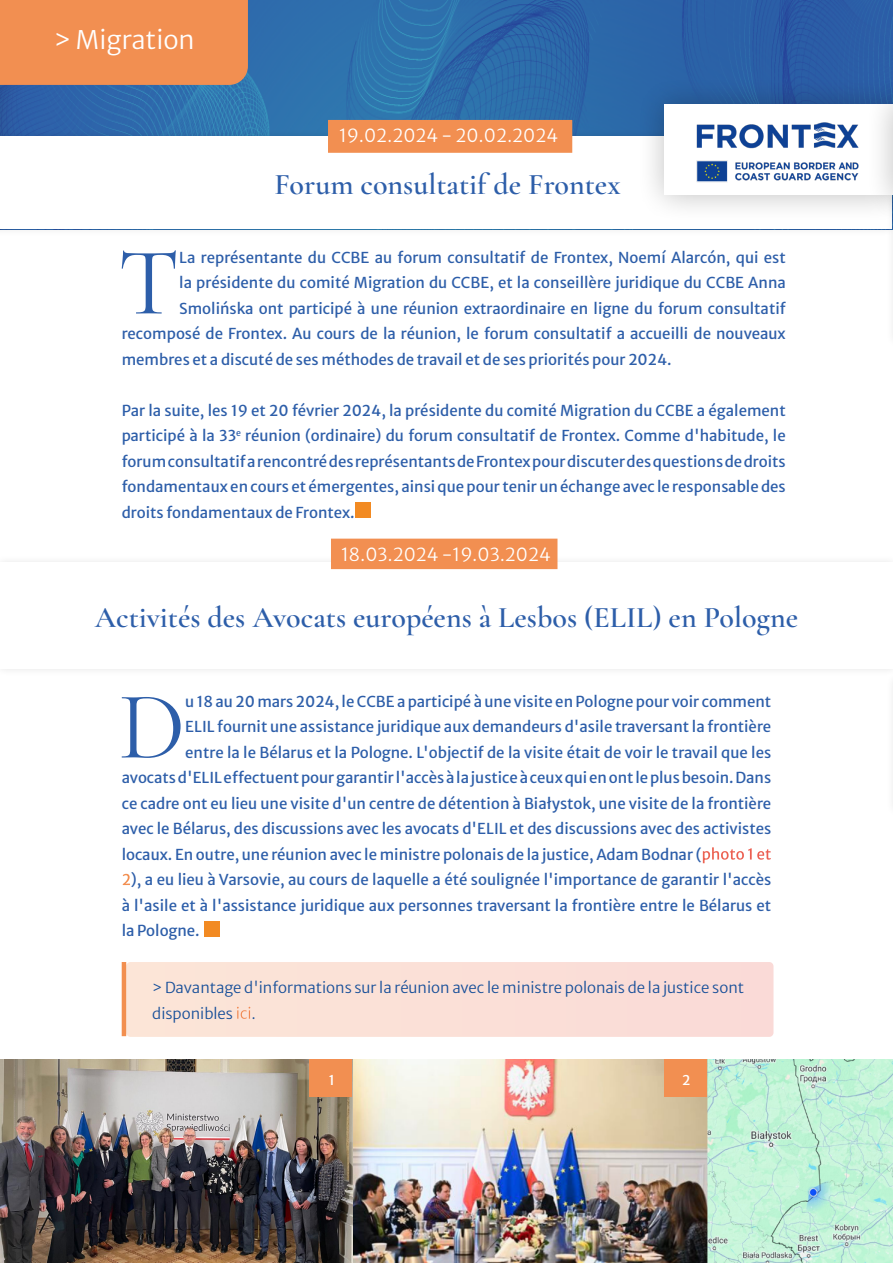
<style>
.page{position:relative;width:893px;height:1263px;background:#fff}
.page>*{position:absolute;margin:0;border:0;box-sizing:border-box;transform-origin:0 0}
.t1{font:96.6px "Cormorant Garamond";color:#2d5ea9}
.t2{font:600 30px "Cormorant Garamond";color:#2d5ea9}
.t3{font:25.5px "Merriweather Sans";color:#fff}
.t4{font:18px "Merriweather Sans";color:#fff}
.t5{font:15px/25.5px "Merriweather Sans";color:#2d5ea9;text-align:justify}
.t6{font:15px/25.5px "Merriweather Sans";color:#174f99}
.t7{font:13.5px "Merriweather Sans";color:#fff}
.s1{color:#fff}
</style>
<div class="page">
<img style="left:892px;top:0;width:1px;height:76px">
<img style="left:0;top:0;width:892px;height:128px">
<div style="left:0;top:128px;width:893px;height:109px;background:#000;opacity:.1"></div>
<div style="left:0;top:136px;width:891px;height:93px;background:#fff"></div>
<div style="left:328px;top:120px;width:244px;height:33px;background:#f28f51;border:2px solid #f28f51"></div>
<div style="left:356px;top:503px;width:15px;height:15px;background:#f28a22"></div>
<div style="left:885px;top:187px;width:8px;height:161px;background:#fdfdfd"></div>
<div style="left:0;top:0;width:248px;height:85px;background:#f28f51"></div>
<div style="left:204px;top:922px;width:15px;height:15px;background:#f28a22"></div>
<img style="left:352px;top:1059px;width:541px;height:203px">
<div style="left:0;top:554px;width:893px;height:123px;background:#fafafa"></div>
<div style="left:0;top:562px;width:893px;height:107px;background:#fff"></div>
<img style="left:0;top:1059px;width:352px;height:204px">
<div style="left:331px;top:539px;width:226px;height:30px;background:#f28f51"></div>
<div style="left:126px;top:962px;width:647px;height:75px;background:#fbe0d7;border-radius:4px"></div>
<hr style="left:122px;top:962px;width:4px;height:74px;background:#f28f4f">
<div style="left:310px;top:1059px;width:42px;height:37px;background:#f28f51"></div>
<div style="left:664px;top:1059px;width:42px;height:37px;background:#f28f51"></div>
<div style="left:636px;top:76px;width:257px;height:147px;background:#000;opacity:.25"></div>
<div style="left:664px;top:104px;width:229px;height:91px;background:#fff"></div>
<div style="left:865px;top:76px;width:28px;height:147px;background:#000;opacity:.25"></div>
<hr style="left:892px;top:104px;width:1px;height:91px;background:#fff">
<img style="left:696px;top:112px;width:177px;height:81px">
<h3 class="t3" style="left:54px;top:17px;width:142px">&gt; Migration</h3>
<p class="t4" style="left:339px;top:120px;width:221px">19.02.2024 - 20.02.2024</p>
<h2 class="t2" style="left:275px;top:166px;width:347px">Forum consultatif de Frontex</h2>
<h1 class="t1" style="left:118px;top:224px;width:63px">T</h1>
<p class="t5" style="left:179px;top:243px;width:608px">La représentante du CCBE au forum consultatif de Frontex, Noemí Alarcón, qui est</p>
<p class="t5" style="left:179px;top:268px;width:608px">la présidente du comité Migration du CCBE, et la conseillère juridique du CCBE Anna</p>
<p class="t5" style="left:179px;top:294px;width:608px">Smolińska ont participé à une réunion extraordinaire en ligne du forum consultatif</p>
<p class="t5" style="left:122px;top:319px;width:666px">recomposé de Frontex. Au cours de la réunion, le forum consultatif a accueilli de nouveaux</p>
<p class="t5" style="left:122px;top:345px;width:551px">membres et a discuté de ses méthodes de travail et de ses priorités pour 2024.</p>
<p class="t5" style="left:122px;top:396px;width:666px">Par la suite, les 19 et 20 février 2024, la présidente du comité Migration du CCBE a également participé à la 33<sup>e</sup> réunion (ordinaire) du forum consultatif de Frontex. Comme d'habitude, le forum consultatif a rencontré des représentants de Frontex pour discuter des questions de droits fondamentaux en cours et émergentes, ainsi que pour tenir un échange avec le responsable des droits fondamentaux de Frontex.</p>
<p class="t4" style="left:341px;top:539px;width:211px">18.03.2024 -19.03.2024</p>
<h2 class="t2" style="left:95px;top:599px;width:705px">Activités des Avocats européens à Lesbos (ELIL) en Pologne</h2>
<h1 class="t1" style="left:119px;top:668px;width:68px">D</h1>
<p class="t5" style="left:185px;top:687px;width:587px">u 18 au 20 mars 2024, le CCBE a participé à une visite en Pologne pour voir comment</p>
<p class="t5" style="left:185px;top:712px;width:587px">ELIL fournit une assistance juridique aux demandeurs d'asile traversant la frontière</p>
<p class="t5" style="left:185px;top:738px;width:587px">entre la le Bélarus et la Pologne. L'objectif de la visite était de voir le travail que les</p>
<p class="t5" style="left:122px;top:763px;width:651px">avocats d'ELIL effectuent pour garantir l'accès à la justice à ceux qui en ont le plus besoin. Dans</p>
<p class="t5" style="left:122px;top:789px;width:651px">ce cadre ont eu lieu une visite d'un centre de détention à Białystok, une visite de la frontière</p>
<p class="t5" style="left:122px;top:814px;width:651px">avec le Bélarus, des discussions avec les avocats d'ELIL et des discussions avec des activistes</p>
<p class="t5" style="left:122px;top:840px;width:651px">locaux. En outre, une réunion avec le ministre polonais de la justice, Adam Bodnar (<span class="s1">photo 1 et</span></p>
<p class="t5" style="left:122px;top:865px;width:651px"><span class="s1">2</span>), a eu lieu à Varsovie, au cours de laquelle a été soulignée l'importance de garantir l'accès</p>
<p class="t5" style="left:122px;top:891px;width:651px">à l'asile et à l'assistance juridique aux personnes traversant la frontière entre le Bélarus et</p>
<p class="t5" style="left:122px;top:916px;width:79px">la Pologne.</p>
<p class="t6" style="left:152px;top:973px;width:593px">&gt; Davantage d'informations sur la réunion avec le ministre polonais de la justice sont disponibles <span class="s1">ici</span>.</p>
<p class="t7" style="left:329px;top:1068px;width:8px">1</p>
<p class="t7" style="left:682px;top:1068px;width:10px">2</p>
</div>
